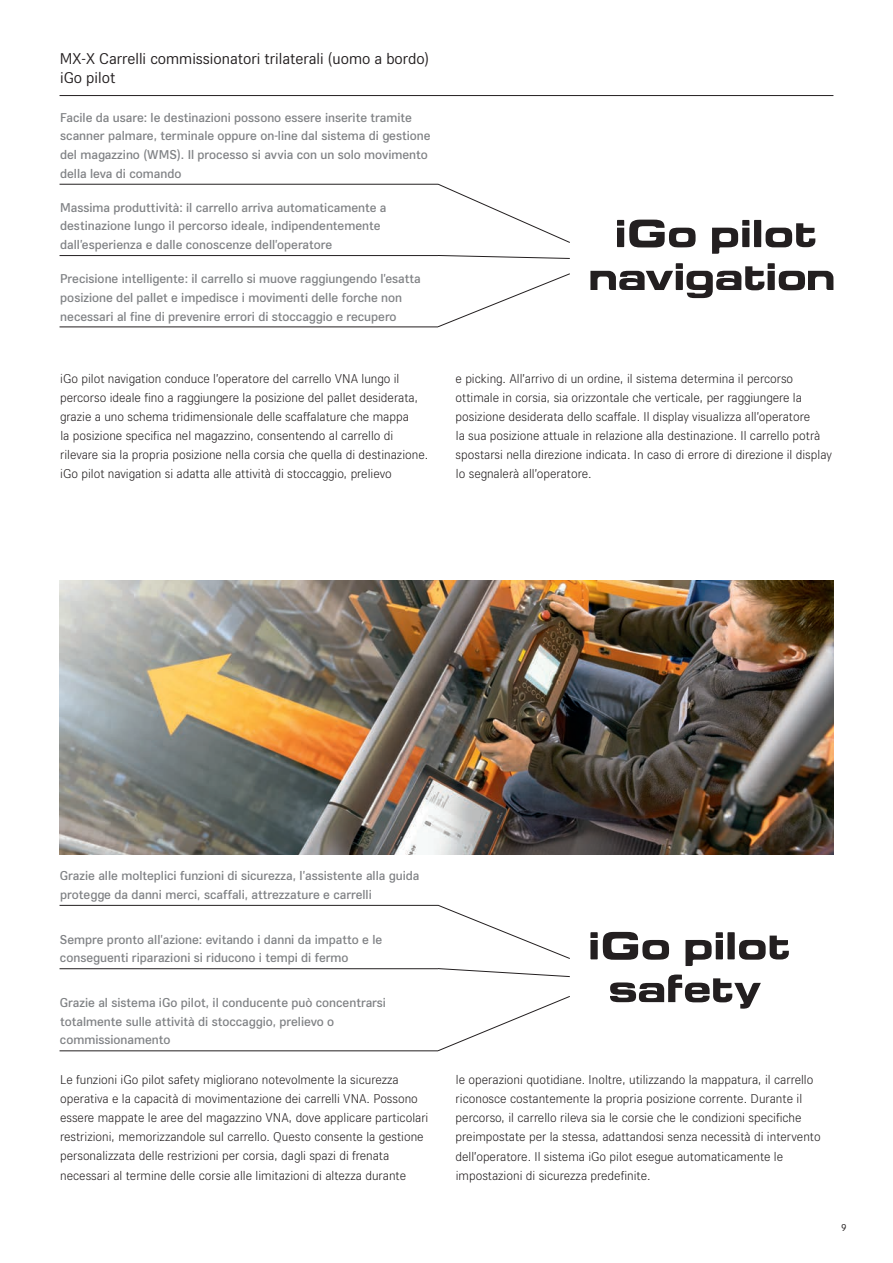
<style>
.page{position:relative;width:893px;height:1263px;background:#fff}
.page>*{position:absolute;margin:0;border:0;box-sizing:border-box;transform-origin:0 0}
.t1{font:16.5px/19px "STILL Type";color:#231f20}
.t2{font:300 13.5px/19.2px "STILL Type";color:#231f20}
.t3{font:500 13.5px/18.8px "STILL Type";color:#808285}
.t4{font:10.5px "STILL Type";color:#231f20}
</style>
<div class="page">
<img style="left:60px;top:580px;width:773px;height:275px">
<svg style="left:590px;top:263px;width:243px;height:35px"></svg>
<svg style="left:617px;top:220px;width:79px;height:27px"></svg>
<svg style="left:712px;top:220px;width:103px;height:34px"></svg>
<svg style="left:590px;top:932px;width:79px;height:28px"></svg>
<svg style="left:685px;top:932px;width:104px;height:34px"></svg>
<svg style="left:610px;top:974px;width:151px;height:35px"></svg>
<hr style="left:60px;top:95px;width:773px;height:1px;background:#231f20">
<hr style="left:60px;top:184px;width:378px;height:1px;background:#231f20">
<hr style="left:60px;top:255px;width:378px;height:1px;background:#231f20">
<hr style="left:60px;top:327px;width:378px;height:1px;background:#231f20">
<svg style="left:438px;top:255px;width:132px;height:4px"></svg>
<svg style="left:437px;top:273px;width:133px;height:54px"></svg>
<svg style="left:437px;top:184px;width:133px;height:59px"></svg>
<hr style="left:60px;top:905px;width:378px;height:1px;background:#231f20">
<hr style="left:60px;top:968px;width:378px;height:1px;background:#231f20">
<hr style="left:60px;top:1050px;width:378px;height:1px;background:#231f20">
<svg style="left:438px;top:968px;width:132px;height:9px"></svg>
<svg style="left:437px;top:996px;width:133px;height:55px"></svg>
<svg style="left:437px;top:905px;width:133px;height:54px"></svg>
<p class="t1" style="left:60px;top:48px;width:371px">MX-X Carrelli commissionatori trilaterali (uomo a bordo) iGo pilot</p>
<p class="t3" style="left:60px;top:107px;width:372px">Facile da usare: le destinazioni possono essere inserite tramite scanner palmare, terminale oppure on-line dal sistema di gestione del magazzino (WMS). Il processo si avvia con un solo movimento della leva di comando</p>
<p class="t3" style="left:60px;top:197px;width:328px">Massima produttività: il carrello arriva automaticamente a destinazione lungo il percorso ideale, indipendentemente dall’esperienza e dalle conoscenze dell’operatore</p>
<p class="t3" style="left:60px;top:268px;width:362px">Precisione intelligente: il carrello si muove raggiungendo l’esatta posizione del pallet e impedisce i movimenti delle forche non necessari al fine di prevenire errori di stoccaggio e recupero</p>
<p class="t2" style="left:60px;top:368px;width:370px">iGo pilot navigation conduce l’operatore del carrello VNA lungo il percorso ideale fino a raggiungere la posizione del pallet desiderata, grazie a uno schema tridimensionale delle scaffalature che mappa<br>la posizione specifica nel magazzino, consentendo al carrello di rilevare sia la propria posizione nella corsia che quella di destinazione. iGo pilot navigation si adatta alle attività di stoccaggio, prelievo</p>
<p class="t2" style="left:455px;top:368px;width:378px">e picking. All’arrivo di un ordine, il sistema determina il percorso ottimale in corsia, sia orizzontale che verticale, per raggiungere la posizione desiderata dello scaffale. Il display visualizza all’operatore<br>la sua posizione attuale in relazione alla destinazione. Il carrello potrà spostarsi nella direzione indicata. In caso di errore di direzione il display lo segnalerà all’operatore.</p>
<p class="t3" style="left:60px;top:866px;width:361px">Grazie alle molteplici funzioni di sicurezza, l’assistente alla guida protegge da danni merci, scaffali, attrezzature e carrelli</p>
<p class="t3" style="left:60px;top:929px;width:324px">Sempre pronto all’azione: evitando i danni da impatto e le conseguenti riparazioni si riducono i tempi di fermo</p>
<p class="t3" style="left:60px;top:992px;width:328px">Grazie al sistema iGo pilot, il conducente può concentrarsi totalmente sulle attività di stoccaggio, prelievo o commissionamento</p>
<p class="t2" style="left:60px;top:1069px;width:370px">Le funzioni iGo pilot safety migliorano notevolmente la sicurezza operativa e la capacità di movimentazione dei carrelli VNA. Possono essere mappate le aree del magazzino VNA, dove applicare particolari restrizioni, memorizzandole sul carrello. Questo consente la gestione personalizzata delle restrizioni per corsia, dagli spazi di frenata necessari al termine delle corsie alle limitazioni di altezza durante</p>
<p class="t2" style="left:455px;top:1069px;width:367px">le operazioni quotidiane. Inoltre, utilizzando la mappatura, il carrello riconosce costantemente la propria posizione corrente. Durante il percorso, il carrello rileva sia le corsie che le condizioni specifiche preimpostate per la stessa, adattandosi senza necessità di intervento dell’operatore. Il sistema iGo pilot esegue automaticamente le impostazioni di sicurezza predefinite.</p>
<p class="t4" style="left:841px;top:1220px;width:7px">9</p>
</div>
